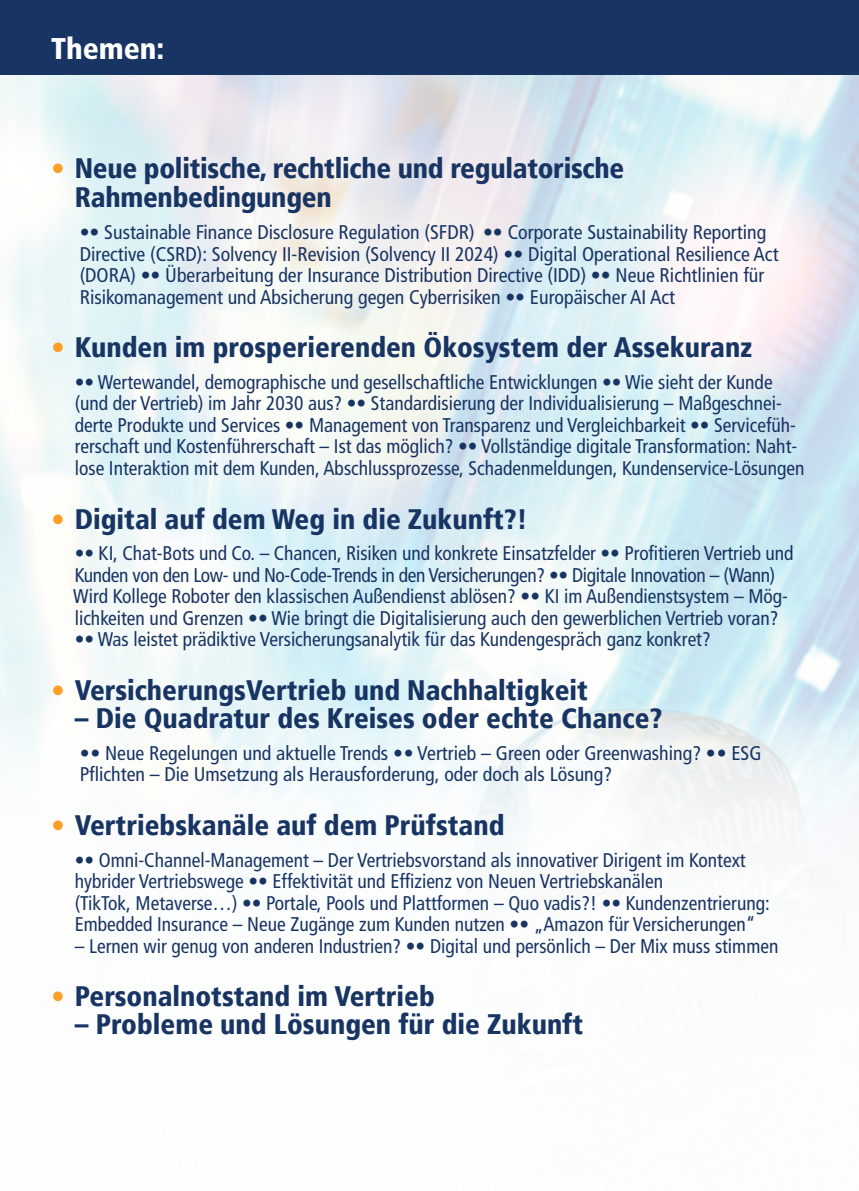
<style>
.page{position:relative;width:859px;height:1191px;background:#fff}
.page>*{position:absolute;margin:0;border:0;box-sizing:border-box;transform-origin:0 0}
.t1{font:900 condensed 30px "Frutiger LT Std";color:#fff}
.t2{font:900 condensed 28.05px/29.7px "Frutiger";color:#183463}
.t3{font:condensed 19.8px/21.5px "Frutiger LT";color:#183463}
.s1{color:#fc9f28}
</style>
<div class="page">
<img style="left:0;top:74px;width:859px;height:627px">
<div style="left:0;top:0;width:859px;height:74px;background:#183463"></div>
<h1 class="t1" style="left:51px;top:30px;width:115px">Themen:</h1>
<h2 class="t2" style="left:75px;top:153px;width:551px;text-indent:-24px"><span class="s1">•</span> Neue politische, rechtliche und regulatorische<br>Rahmenbedingungen</h2>
<p class="t3" style="left:80px;top:222px;width:700px">•• Sustainable Finance Disclosure Regulation (SFDR) •• Corporate Sustainability Reporting Directive (CSRD): Solvency II-Revision (Solvency II 2024) •• Digital Operational Resilience Act (DORA) •• Überarbeitung der Insurance Distribution Directive (IDD) •• Neue Richtlinien für Risikomanagement und Absicherung gegen Cyberrisiken •• Europäischer AI Act</p>
<h2 class="t2" style="left:51px;top:332px;width:703px"><span class="s1">•</span> Kunden im prosperierenden Ökosystem der Assekuranz</h2>
<p class="t3" style="left:75px;top:371px;width:731px">•• Wertewandel, demographische und gesellschaftliche Entwicklungen •• Wie sieht der Kunde (und der Vertrieb) im Jahr 2030 aus? •• Standardisierung der Individualisierung – Maßgeschnei&shy;derte Produkte und Services •• Management von Transparenz und Vergleichbarkeit •• Servicefüh&shy;rerschaft und Kostenführerschaft – Ist das möglich? •• Vollständige digitale Transformation: Naht&shy;lose Interaktion mit dem Kunden, Abschlussprozesse, Schadenmeldungen, Kundenservice-Lösungen</p>
<h2 class="t2" style="left:51px;top:504px;width:478px"><span class="s1">•</span> Digital auf dem Weg in die Zukunft?!</h2>
<p class="t3" style="left:73px;top:543px;width:722px">•• KI, Chat-Bots und Co. – Chancen, Risiken und konkrete Einsatzfelder •• Profitieren Vertrieb und Kunden von den Low- und No-Code-Trends in den Versicherungen? •• Digitale Innovation – (Wann)<br>Wird Kollege Roboter den klassischen Außendienst ablösen? •• KI im Außendienstsystem – Mög&shy;lichkeiten und Grenzen •• Wie bringt die Digitalisierung auch den gewerblichen Vertrieb voran?</p>
<p class="t3" style="left:75px;top:629px;width:637px">•• Was leistet prädiktive Versicherungsanalytik für das Kundengespräch ganz konkret?</p>
<h2 class="t2" style="left:51px;top:675px;width:538px"><span class="s1">•</span> VersicherungsVertrieb und Nachhaltigkeit</h2>
<h2 class="t2" style="left:75px;top:703px;width:589px">– Die Quadratur des Kreises oder echte Chance?</h2>
<p class="t3" style="left:80px;top:742px;width:683px">• • Neue Regelungen und aktuelle Trends • • Vertrieb – Green oder Greenwashing? • • ESG<br>Pflichten – Die Umsetzung als Herausforderung, oder doch als Lösung?</p>
<h2 class="t2" style="left:51px;top:810px;width:455px"><span class="s1">•</span> Vertriebskanäle auf dem Prüfstand</h2>
<p class="t3" style="left:75px;top:849px;width:696px">•• Omni-Channel-Management – Der Vertriebsvorstand als innovativer Dirigent im Kontext hybrider Vertriebswege •• Effektivität und Effizienz von Neuen Vertriebskanälen<br>(TikTok, Metaverse…) •• Portale, Pools und Plattformen – Quo vadis?! •• Kundenzentrierung:<br>Embedded Insurance – Neue Zugänge zum Kunden nutzen •• „Amazon für Versicherungen“</p>
<p class="t3" style="left:75px;top:935px;width:705px">– Lernen wir genug von anderen Industrien? •• Digital und persönlich – Der Mix muss stimmen</p>
<h2 class="t2" style="left:51px;top:981px;width:385px"><span class="s1">•</span> Personalnotstand im Vertrieb</h2>
<h2 class="t2" style="left:75px;top:1009px;width:510px">– Probleme und Lösungen für die Zukunft</h2>
</div>
